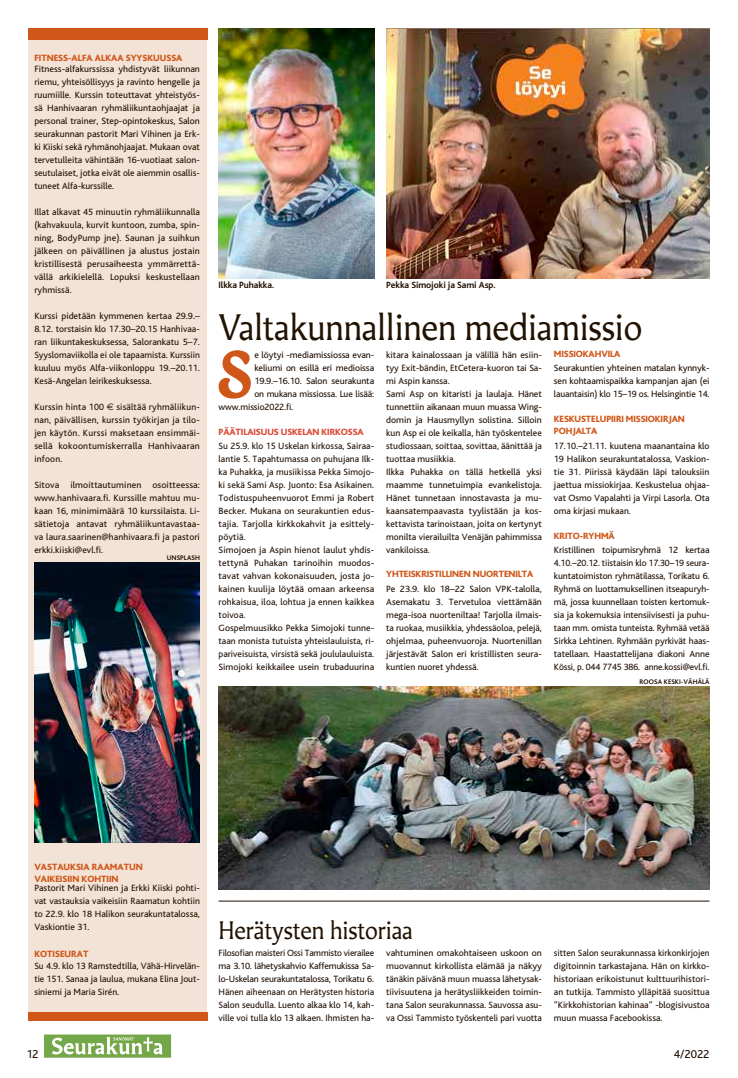
<style>
.page{position:relative;width:738px;height:1078px;background:#fff}
.page>*{position:absolute;margin:0;border:0;box-sizing:border-box;transform-origin:0 0}
.t1{font:78.8px "Bali Script";color:#d0571a}
.t2{font:35px "Martti";letter-spacing:-.01em;color:#211100}
.t3{font:24px "Martti";letter-spacing:-.01em;color:#211100}
.t4{font:12px "Bliss";color:#200e00}
.t5{font:9.5px/13px "Bliss";color:#200e00;text-align:justify}
.t6{font:800 9.5px/12px "Bliss";letter-spacing:-.01em;color:#d0571a}
.t7{font:700 9.5px "Bliss";letter-spacing:-.01em;color:#200e00}
.t8{font:800 9.5px "Bliss";letter-spacing:-.01em;color:#dc4c37}
.t9{font:700 7px "Bliss";letter-spacing:.01em;color:#200e00}
.s1{font-family:"Euro Sans"}
</style>
<div class="page">
<svg style="left:44px;top:1034px;width:127px;height:23px"></svg>
<div style="left:28px;top:39px;width:179px;height:981px;background:#f3e2d6"></div>
<div style="left:28px;top:28px;width:179px;height:12px;background:#d0571a"></div>
<div style="left:28px;top:1012px;width:179px;height:8px;background:#d0571a"></div>
<img style="left:218px;top:28px;width:156px;height:250px">
<img style="left:386px;top:28px;width:323px;height:250px">
<img style="left:219px;top:686px;width:490px;height:203px">
<img style="left:34px;top:562px;width:166px;height:280px">
<hr style="left:218px;top:900px;width:491px;height:1px;background:#200e00">
<p class="t6" style="left:34px;top:52px;width:150px">FITNESS-ALFA ALKAA SYYSKUUSSA</p>
<p class="t5" style="left:34px;top:62px;width:167px">Fitness-alfakurssissa yhdistyvät liikunnan riemu, yhteisöllisyys ja ravinto hengelle ja ruumiille. Kurssin toteuttavat yhteistyös&shy;sä Hanhivaaran ryhmäliikuntaohjaajat ja personal trainer, Step-opintokeskus, Salon seurakunnan pastorit Mari Vihinen ja Erk&shy;ki Kiiski sekä ryhmänohjaajat. Mukaan ovat tervetulleita vähintään 16-vuotiaat salon&shy;seutulaiset, jotka eivät ole aiemmin osallis&shy;tuneet Alfa-kurssille.</p>
<p class="t5" style="left:34px;top:205px;width:167px">Illat alkavat 45 minuutin ryhmäliikunnalla (kahvakuula, kurvit kuntoon, zumba, spin&shy;ning, BodyPump jne). Saunan ja suihkun jälkeen on päivällinen ja alustus jostain kristillisestä perusaiheesta ymmärrettä&shy;vällä arkikielellä. Lopuksi keskustellaan ryhmissä.</p>
<p class="t5" style="left:34px;top:309px;width:167px">Kurssi pidetään kymmenen kertaa 29.9.– 8.12. torstaisin klo 17.30–20.15 Hanhivaa&shy;ran liikuntakeskuksessa, Salorankatu 5–7.<br>Syyslomaviikolla ei ole tapaamista. Kurssiin kuuluu myös Alfa-viikonloppu 19.–20.11.<br>Kesä-Angelan leirikeskuksessa.</p>
<p class="t5" style="left:34px;top:400px;width:167px">Kurssin hinta 100 <span class="s1">€</span> sisältää ryhmäliikun&shy;nan, päivällisen, kurssin työkirjan ja tilo&shy;jen käytön. Kurssi maksetaan ensimmäi&shy;sellä kokoontumiskerralla Hanhivaaran infoon.</p>
<p class="t5" style="left:34px;top:478px;width:167px">Sitova ilmoittautuminen osoitteessa: www.hanhivaara.fi. Kurssille mahtuu mu&shy;kaan 16, minimimäärä 10 kurssilaista. Li&shy;sätietoja antavat ryhmäliikuntavastaa&shy;va laura.saarinen@hanhivaara.fi ja pastori erkki.kiiski@evl.fi.</p>
<p class="t9" style="left:166px;top:553px;width:35px">UNSPLASH</p>
<p class="t7" style="left:218px;top:280px;width:57px">Ilkka Puhakka.</p>
<p class="t7" style="left:386px;top:280px;width:111px">Pekka Simojoki ja Sami Asp.</p>
<h2 class="t2" style="left:218px;top:305px;width:425px">Valtakunnallinen mediamissio</h2>
<h1 class="t1" style="left:219px;top:335px;width:35px">S</h1>
<p class="t5" style="left:254px;top:348px;width:121px">e löytyi -mediamissiossa evan-</p>
<p class="t5" style="left:254px;top:361px;width:121px">keliumi on esillä eri medioissa</p>
<p class="t5" style="left:254px;top:374px;width:121px">19.9.–16.10. Salon seurakunta</p>
<p class="t5" style="left:254px;top:387px;width:121px">on mukana missiossa. Lue lisää:</p>
<p class="t5" style="left:218px;top:400px;width:76px">www.missio2022.fi.</p>
<p class="t8" style="left:218px;top:427px;width:146px">PÄÄTILAISUUS USKELAN KIRKOSSA</p>
<p class="t5" style="left:218px;top:439px;width:157px;text-align:left">Su 25.9. klo 15 Uskelan kirkossa, Sairaa&shy;lantie 5. Tapahtumassa on puhujana Ilk&shy;ka Puhakka, ja musiikissa Pekka Simojo&shy;ki sekä Sami Asp. Juonto: Esa Asikainen.<br>Todistuspuheenvuorot Emmi ja Robert Becker. Mukana on seurakuntien edus&shy;tajia. Tarjolla kirkkokahvit ja esittely&shy;pöytiä.<br>Simojoen ja Aspin hienot laulut yhdis&shy;tettynä Puhakan tarinoihin muodos&shy;tavat vahvan kokonaisuuden, josta jo&shy;kainen kuulija löytää omaan arkeensa rohkaisua, iloa, lohtua ja ennen kaikkea toivoa.<br>Gospelmuusikko Pekka Simojoki tunne&shy;taan monista tutuista yhteislauluista, ri&shy;pariveisuista, virsistä sekä joululauluista.<br>Simojoki keikkailee usein trubaduurina</p>
<p class="t5" style="left:386px;top:348px;width:157px;text-align:left">kitara kainalossaan ja välillä hän esiin&shy;tyy Exit-bändin, EtCetera-kuoron tai Sa&shy;mi Aspin kanssa.<br>Sami Asp on kitaristi ja laulaja. Hänet tunnettiin aikanaan muun muassa Wing&shy;domin ja Hausmyllyn solistina. Silloin kun Asp ei ole keikalla, hän työskentelee studiossaan, soittaa, sovittaa, äänittää ja tuottaa musiikkia.<br>Ilkka Puhakka on tällä hetkellä yksi maamme tunnetuimpia evankelistoja.<br>Hänet tunnetaan innostavasta ja mu&shy;kaansatempaavasta tyylistään ja kos&shy;kettavista tarinoistaan, joita on kertynyt monilta vierailuilta Venäjän pahimmissa vankiloissa.</p>
<p class="t6" style="left:386px;top:568px;width:148px">YHTEISKRISTILLINEN NUORTENILTA</p>
<p class="t5" style="left:386px;top:582px;width:157px">Pe 23.9. klo 18–22 Salon VPK-talolla, Asemakatu 3. Tervetuloa viettämään mega-isoa nuorteniltaa! Tarjolla ilmais&shy;ta ruokaa, musiikkia, yhdessäoloa, pelejä, ohjelmaa, puheenvuoroja. Nuortenillan järjestävät Salon eri kristillisten seura&shy;kuntien nuoret yhdessä.</p>
<p class="t6" style="left:553px;top:348px;width:68px">MISSIOKAHVILA</p>
<p class="t5" style="left:553px;top:361px;width:157px">Seurakuntien yhteinen matalan kynnyk&shy;sen kohtaamispaikka kampanjan ajan (ei lauantaisin) klo 15–19 os. Helsingintie 14.</p>
<p class="t6" style="left:553px;top:413px;width:132px">KESKUSTELUPIIRI MISSIOKIRJAN<br>POHJALTA</p>
<p class="t5" style="left:553px;top:439px;width:157px">17.10.–21.11. kuutena maanantaina klo 19 Halikon seurakuntatalossa, Vaskion&shy;tie 31. Piirissä käydään läpi talouksiin jaettua missiokirjaa. Keskustelua ohjaa&shy;vat Osmo Vapalahti ja Virpi Lasorla. Ota oma kirjasi mukaan.</p>
<p class="t6" style="left:553px;top:530px;width:62px">KRITO-RYHMÄ</p>
<p class="t5" style="left:553px;top:543px;width:157px">Kristillinen toipumisryhmä 12 kertaa 4.10.–20.12. tiistaisin klo 17.30–19 seura&shy;kuntatoimiston ryhmätilassa, Torikatu 6.<br>Ryhmä on luottamuksellinen itseapuryh&shy;mä, jossa kuunnellaan toisten kertomuk&shy;sia ja kokemuksia intensiivisesti ja puhu&shy;taan mm. omista tunteista. Ryhmää vetää Sirkka Lehtinen. Ryhmään pyrkivät haas&shy;tatellaan. Haastattelijana diakoni Anne Kössi, p. 044 7745 386. anne.kossi@evl.fi.</p>
<p class="t9" style="left:639px;top:677px;width:72px">ROOSA KESKI-VÄHÄLÄ</p>
<p class="t6" style="left:34px;top:860px;width:110px">VASTAUKSIA RAAMATUN<br>VAIKEISIIN KOHTIIN</p>
<p class="t5" style="left:34px;top:881px;width:167px">Pastorit Mari Vihinen ja Erkki Kiiski pohti&shy;vat vastauksia vaikeisiin Raamatun kohtiin to 22.9. klo 18 Halikon seurakuntatalossa, Vaskiontie 31.</p>
<p class="t6" style="left:34px;top:948px;width:55px">KOTISEURAT</p>
<p class="t5" style="left:34px;top:959px;width:167px">Su 4.9. klo 13 Ramstedtilla, Vähä-Hirvelän&shy;tie 151. Sanaa ja laulua, mukana Elina Jout&shy;siniemi ja Maria Sirén.</p>
<h3 class="t3" style="left:218px;top:915px;width:196px">Herätysten historiaa</h3>
<p class="t5" style="left:218px;top:946px;width:157px">Filosofian maisteri Ossi Tammisto vierailee ma 3.10. lähetyskahvio Kaffemukissa Sa&shy;lo-Uskelan seurakuntatalossa, Torikatu 6.<br>Hänen aiheenaan on Herätysten historia Salon seudulla. Luento alkaa klo 14, kah&shy;ville voi tulla klo 13 alkaen. Ihmisten ha-</p>
<p class="t5" style="left:386px;top:946px;width:157px">vahtuminen omakohtaiseen uskoon on muovannut kirkollista elämää ja näkyy tänäkin päivänä muun muassa lähetysak&shy;tiivisuutena ja herätysliikkeiden toimin&shy;tana Salon seurakunnassa. Sauvossa asu&shy;va Ossi Tammisto työskenteli pari vuotta</p>
<p class="t5" style="left:553px;top:946px;width:157px">sitten Salon seurakunnassa kirkonkirjojen digitoinnin tarkastajana. Hän on kirkko&shy;historiaan erikoistunut kulttuurihistori&shy;an tutkija. Tammisto ylläpitää suosittua ”Kirkkohistorian kahinaa” -blogisivustoa muun muassa Facebookissa.</p>
<p class="t4" style="left:26px;top:1047px;width:14px">12</p>
<p class="t4" style="left:673px;top:1047px;width:37px">4/2022</p>
</div>
